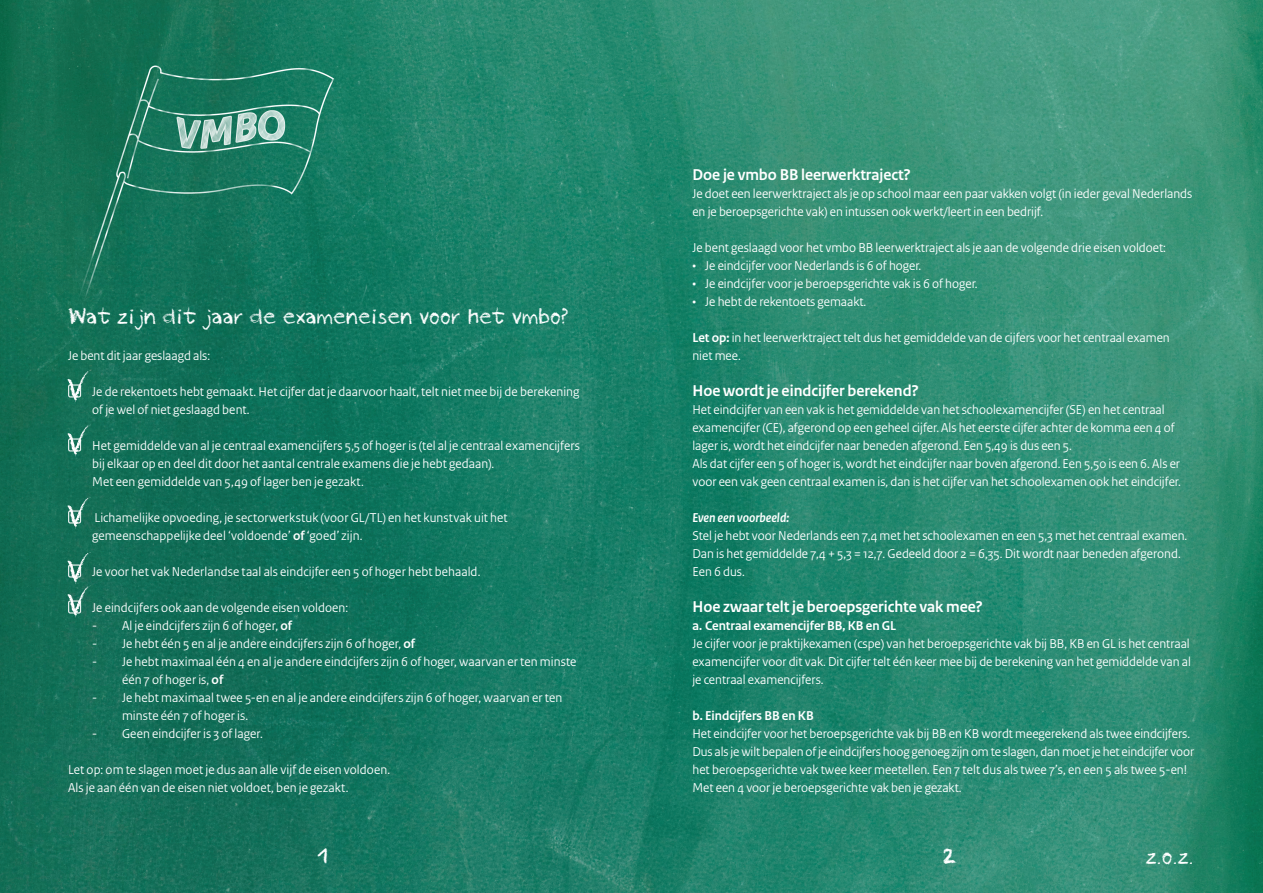
<style>
.page{position:relative;width:1263px;height:893px;background:#fff}
.page>*{position:absolute;margin:0;border:0;box-sizing:border-box;transform-origin:0 0}
.t1{font:22.5px "pastel";letter-spacing:-.02em;color:#fff}
.Tussenkop{font:700 16.5px "Rijksoverheid Sans Heading";color:#fff}
.Body{font:13.5px/18px "Rijksoverheid Sans Heading";color:#fff}
.Body_bold{font:700 13.5px "Rijksoverheid Sans Heading";color:#fff}
.Tussenkop_2{font:italic 700 13.5px "Rijksoverheid Sans Heading";color:#fff}
.s1{font-weight:700}
</style>
<div class="page">
<img style="left:0;top:0;width:1263px;height:893px">
<img style="left:60px;top:25px;width:307px;height:306px">
<svg style="left:68px;top:370px;width:23px;height:33px"></svg>
<svg style="left:68px;top:425px;width:23px;height:32px"></svg>
<svg style="left:68px;top:497px;width:23px;height:32px"></svg>
<svg style="left:68px;top:552px;width:23px;height:66px;background:#438a77"></svg>
<p class="t1" style="left:68px;top:306px;width:503px">Wat zijn dit jaar de exameneisen voor het vmbo?</p>
<p class="Body" style="left:68px;top:347px;width:144px">Je bent dit jaar geslaagd als:</p>
<p class="Body" style="left:92px;top:383px;width:489px">Je de rekentoets hebt gemaakt. Het cijfer dat je daarvoor haalt, telt niet mee bij de berekening of je wel of niet geslaagd bent.</p>
<p class="Body" style="left:92px;top:437px;width:489px">Het gemiddelde van al je centraal examencijfers 5,5 of hoger is (tel al je centraal examencijfers bij elkaar op en deel dit door het aantal centrale examens die je hebt gedaan).<br>Met een gemiddelde van 5,49 of lager ben je gezakt.</p>
<p class="Body" style="left:92px;top:509px;width:417px">Lichamelijke opvoeding, je sectorwerkstuk (voor GL/TL) en het kunstvak uit het gemeenschappelijke deel ‘voldoende’ <span class="s1">of</span> ‘goed’ zijn.</p>
<p class="Body" style="left:92px;top:563px;width:390px">Je voor het vak Nederlandse taal als eindcijfer een 5 of hoger hebt behaald.</p>
<p class="Body" style="left:92px;top:599px;width:257px">Je eindcijfers ook aan de volgende eisen voldoen:</p>
<p class="Body" style="left:92px;top:617px;width:201px">- Al je eindcijfers zijn 6 of hoger, <span class="s1">of</span></p>
<p class="Body" style="left:92px;top:635px;width:324px">- Je hebt één 5 en al je andere eindcijfers zijn 6 of hoger, <span class="s1">of</span></p>
<p class="Body" style="left:122px;top:653px;width:456px;text-indent:-30px">- Je hebt maximaal één 4 en al je andere eindcijfers zijn 6 of hoger, waarvan er ten minste één 7 of hoger is, <span class="s1">of</span></p>
<p class="Body" style="left:122px;top:689px;width:442px;text-indent:-30px">- Je hebt maximaal twee 5-en en al je andere eindcijfers zijn 6 of hoger, waarvan er ten minste één 7 of hoger is.</p>
<p class="Body" style="left:92px;top:725px;width:172px">- Geen eindcijfer is 3 of lager.</p>
<p class="Body" style="left:68px;top:761px;width:324px">Let op: om te slagen moet je dus aan alle vijf de eisen voldoen.</p>
<p class="Body" style="left:68px;top:779px;width:282px">Als je aan één van de eisen niet voldoet, ben je gezakt.</p>
<p class="Tussenkop" style="left:692px;top:165px;width:220px">Doe je vmbo BB leerwerktraject?</p>
<p class="Body" style="left:692px;top:185px;width:501px">Je doet een leerwerktraject als je op school maar een paar vakken volgt (in ieder geval Nederlands en je beroepsgerichte vak) en intussen ook werkt/leert in een bedrijf.</p>
<p class="Body" style="left:692px;top:239px;width:475px">Je bent geslaagd voor het vmbo BB leerwerktraject als je aan de volgende drie eisen voldoet:</p>
<p class="Body" style="left:692px;top:257px;width:230px">• Je eindcijfer voor Nederlands is 6 of hoger.</p>
<p class="Body" style="left:692px;top:275px;width:287px">• Je eindcijfer voor je beroepsgerichte vak is 6 of hoger.</p>
<p class="Body" style="left:692px;top:293px;width:175px">• Je hebt de rekentoets gemaakt.</p>
<p class="Body" style="left:692px;top:329px;width:479px"><span class="s1">Let op:</span> in het leerwerktraject telt dus het gemiddelde van de cijfers voor het centraal examen niet mee.</p>
<p class="Tussenkop" style="left:692px;top:381px;width:228px">Hoe wordt je eindcijfer berekend?</p>
<p class="Body" style="left:692px;top:401px;width:484px">Het eindcijfer van een vak is het gemiddelde van het schoolexamencijfer (SE) en het centraal examencijfer (CE), afgerond op een geheel cijfer. Als het eerste cijfer achter de komma een 4 of lager is, wordt het eindcijfer naar beneden afgerond. Een 5,49 is dus een 5.</p>
<p class="Body" style="left:692px;top:455px;width:490px">Als dat cijfer een 5 of hoger is, wordt het eindcijfer naar boven afgerond. Een 5,50 is een 6. Als er voor een vak geen centraal examen is, dan is het cijfer van het schoolexamen ook het eindcijfer.</p>
<p class="Tussenkop_2" style="left:692px;top:510px;width:98px">Even een voorbeeld:</p>
<p class="Body" style="left:692px;top:527px;width:496px">Stel je hebt voor Nederlands een 7,4 met het schoolexamen en een 5,3 met het centraal examen.<br>Dan is het gemiddelde 7,4 + 5,3 = 12,7. Gedeeld door 2 = 6,35. Dit wordt naar beneden afgerond.<br>Een 6 dus.</p>
<p class="Tussenkop" style="left:692px;top:597px;width:292px">Hoe zwaar telt je beroepsgerichte vak mee?</p>
<p class="Body_bold" style="left:692px;top:618px;width:205px">a. Centraal examencijfer BB, KB en GL</p>
<p class="Body" style="left:692px;top:635px;width:500px;text-align:justify">Je cijfer voor je praktijkexamen (cspe) van het beroepsgerichte vak bij BB, KB en GL is het centraal examencijfer voor dit vak. Dit cijfer telt één keer mee bij de berekening van het gemiddelde van al je centraal examencijfers.</p>
<p class="Body_bold" style="left:692px;top:708px;width:123px">b. Eindcijfers BB en KB</p>
<p class="Body" style="left:692px;top:725px;width:503px">Het eindcijfer voor het beroepsgerichte vak bij BB en KB wordt meegerekend als twee eindcijfers.<br>Dus als je wilt bepalen of je eindcijfers hoog genoeg zijn om te slagen, dan moet je het eindcijfer voor het beroepsgerichte vak twee keer meetellen. Een 7 telt dus als twee 7’s, en een 5 als twee 5-en!</p>
<p class="Body" style="left:692px;top:779px;width:271px">Met een 4 voor je beroepsgerichte vak ben je gezakt.</p>
<p class="t1" style="left:317px;top:846px;width:13px">1</p>
<p class="t1" style="left:943px;top:846px;width:16px">2</p>
<p class="t1" style="left:1145px;top:846px;width:50px">z.o.z.</p>
</div>
